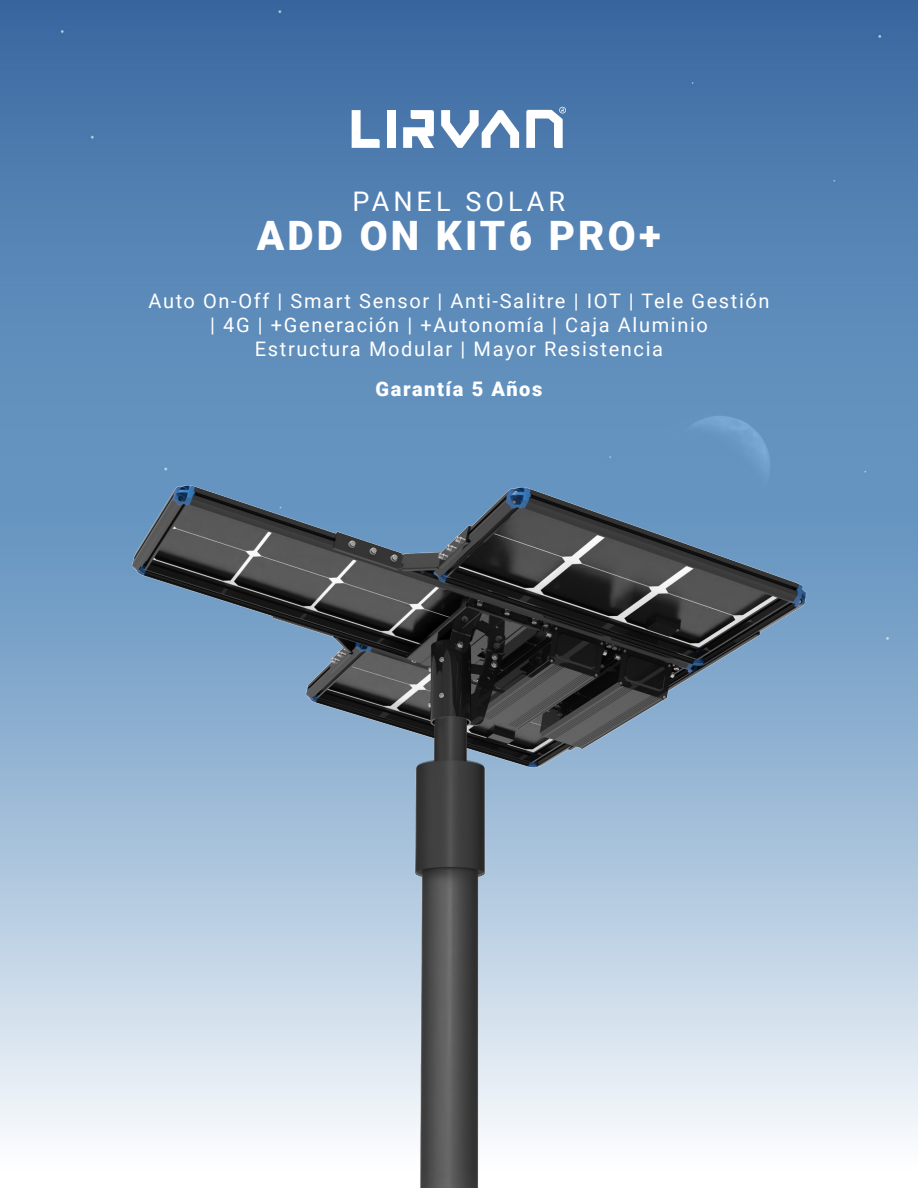
<style>
.page{position:relative;width:918px;height:1188px;background:#fff}
.page>*{position:absolute;margin:0;border:0;box-sizing:border-box;transform-origin:0 0}
.t1{font:900 40.5px "Roboto";letter-spacing:.08em;color:#fff}
.t2{font:27px "Roboto";letter-spacing:.15em;color:#fff}
.t3{font:20.1px/24px "Roboto";letter-spacing:.08em;color:#fff;text-align:center}
.t4{font:900 20.1px "Roboto";letter-spacing:.08em;color:#fff}
</style>
<div class="page">
<img style="left:0;top:0;width:918px;height:1137px">
<svg style="left:352px;top:110px;width:28px;height:38px"></svg>
<div style="left:387px;top:110px;width:9px;height:38px;background:#fff"></div>
<svg style="left:403px;top:110px;width:31px;height:38px"></svg>
<svg style="left:441px;top:110px;width:78px;height:38px"></svg>
<svg style="left:526px;top:107px;width:40px;height:41px"></svg>
<img style="left:109px;top:428px;width:716px;height:760px">
<h2 class="t2" style="left:352px;top:182px;width:214px">PANEL SOLAR</h2>
<h1 class="t1" style="left:257px;top:207px;width:406px">ADD ON KIT6 PRO+</h1>
<p class="t3" style="left:148px;top:288px;width:623px">Auto On-Off | Smart Sensor | Anti-Salitre | IOT | Tele Gestión | 4G | +Generación | +Autonomía | Caja Aluminio<br>Estructura Modular | Mayor Resistencia</p>
<p class="t4" style="left:376px;top:375px;width:168px">Garantía 5 Años</p>
</div>
